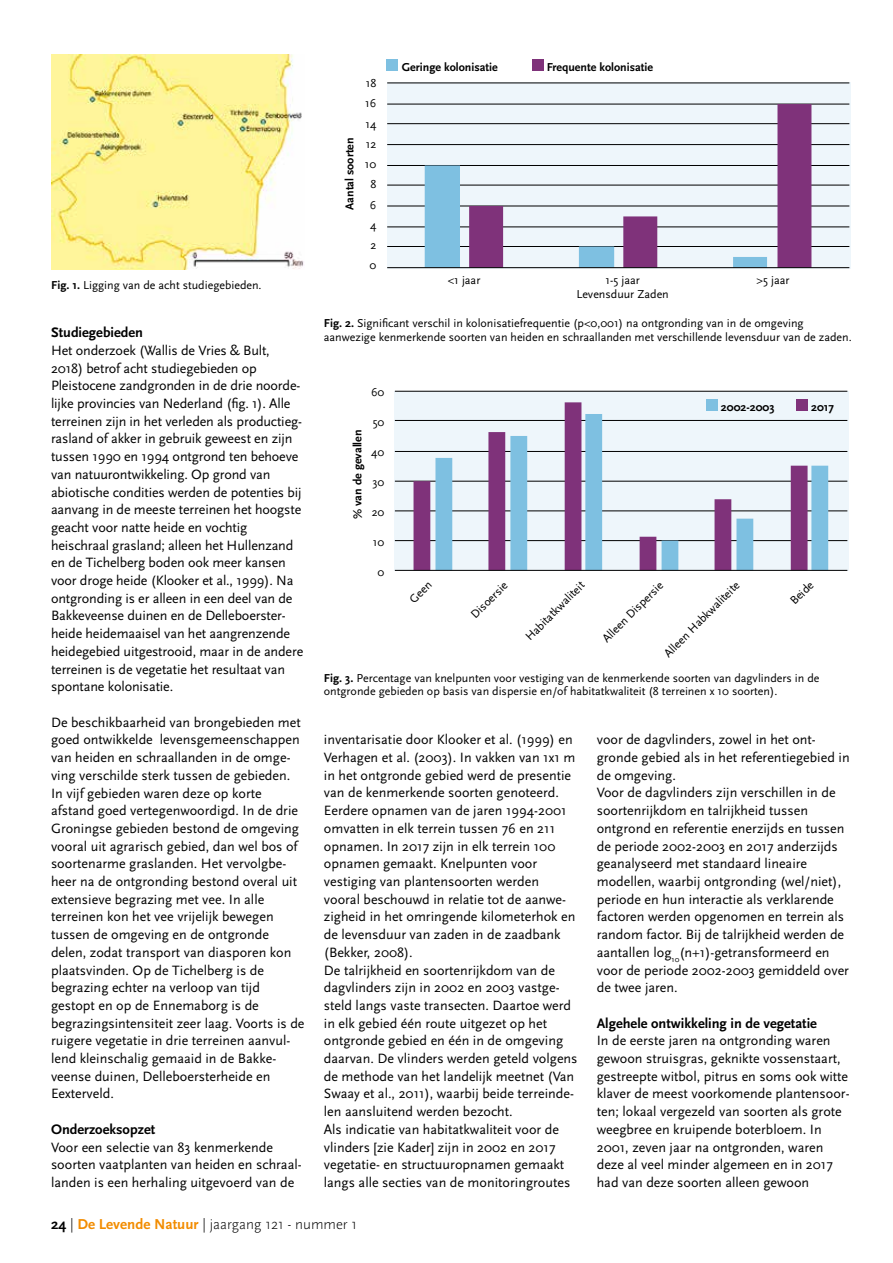
<style>
.page{position:relative;width:893px;height:1263px;background:#fff}
.page>*{position:absolute;margin:0;border:0;box-sizing:border-box;transform-origin:0 0}
.t1{font:300 15px "Scala Sans Pro";color:#000}
.t2{font:700 14.4px "Scala Sans Pro";color:#000}
.t3{font:14.1px/17.7px "Scala Sans Pro";color:#000}
.t4{font:12px/20.2px "Scala Sans Pro";color:#000;text-align:center}
.t5{font:700 12px "Scala Sans Pro";color:#000}
.s1{font-weight:700}
.s2{font-weight:700;color:#f28c00}
</style>
<div class="page">
<div style="left:387px;top:83px;width:464px;height:186px;background:#eef6fb"></div>
<hr style="left:387px;top:246px;width:462px;height:1px;background:#000">
<hr style="left:387px;top:227px;width:462px;height:1px;background:#000">
<hr style="left:387px;top:206px;width:462px;height:1px;background:#000">
<hr style="left:387px;top:185px;width:462px;height:1px;background:#000">
<hr style="left:387px;top:165px;width:462px;height:1px;background:#000">
<hr style="left:387px;top:144px;width:462px;height:1px;background:#000">
<hr style="left:387px;top:123px;width:462px;height:1px;background:#000">
<hr style="left:387px;top:104px;width:462px;height:1px;background:#000">
<hr style="left:387px;top:83px;width:462px;height:1px;background:#000">
<svg style="left:425px;top:165px;width:44px;height:102px"></svg>
<svg style="left:469px;top:104px;width:342px;height:163px"></svg>
<hr style="left:387px;top:267px;width:462px;height:1px;background:#000">
<div style="left:387px;top:60px;width:11px;height:11px;background:#7ec0e1"></div>
<div style="left:532px;top:60px;width:11px;height:11px;background:#7f327a"></div>
<div style="left:394px;top:391px;width:454px;height:180px;background:#eef6fb"></div>
<hr style="left:395px;top:540px;width:452px;height:1px;background:#000">
<hr style="left:395px;top:510px;width:452px;height:1px;background:#000">
<hr style="left:395px;top:481px;width:452px;height:1px;background:#000">
<hr style="left:395px;top:451px;width:452px;height:1px;background:#000">
<hr style="left:395px;top:420px;width:452px;height:1px;background:#000">
<hr style="left:395px;top:391px;width:452px;height:1px;background:#000">
<svg style="left:413px;top:402px;width:394px;height:168px"></svg>
<svg style="left:435px;top:414px;width:393px;height:156px"></svg>
<hr style="left:395px;top:570px;width:452px;height:1px;background:#000">
<div style="left:706px;top:399px;width:11px;height:11px;background:#7ec0e1"></div>
<div style="left:796px;top:399px;width:11px;height:11px;background:#7f327a"></div>
<img style="left:51px;top:54px;width:253px;height:215px">
<p class="t4" style="left:51px;top:275px;width:212px"><span class="s1">Fig. 1.</span> Ligging van de acht studiegebieden.</p>
<p class="t2" style="left:51px;top:324px;width:93px">Studiegebieden</p>
<p class="t3" style="left:51px;top:341px;width:254px">Het onderzoek (Wallis de Vries &amp; Bult, 2018) betrof acht studiegebieden op Pleistocene zandgronden in de drie noorde&shy;lijke provincies van Nederland (fig. 1). Alle terreinen zijn in het verleden als productieg&shy;rasland of akker in gebruik geweest en zijn tussen 1990 en 1994 ontgrond ten behoeve van natuurontwikkeling. Op grond van abiotische condities werden de potenties bij aanvang in de meeste terreinen het hoogste geacht voor natte heide en vochtig heischraal grasland; alleen het Hullenzand en de Tichelberg boden ook meer kansen voor droge heide (Klooker et al., 1999). Na ontgronding is er alleen in een deel van de Bakkeveense duinen en de Delleboerster&shy;heide heidemaaisel van het aangrenzende heidegebied uitgestrooid, maar in de andere terreinen is de vegetatie het resultaat van spontane kolonisatie.</p>
<p class="t3" style="left:51px;top:713px;width:255px">De beschikbaarheid van brongebieden met goed ontwikkelde levensgemeenschappen van heiden en schraallanden in de omge&shy;ving verschilde sterk tussen de gebieden.<br>In vijf gebieden waren deze op korte afstand goed vertegenwoordigd. In de drie Groningse gebieden bestond de omgeving vooral uit agrarisch gebied, dan wel bos of soortenarme graslanden. Het vervolgbe&shy;heer na de ontgronding bestond overal uit extensieve begrazing met vee. In alle terreinen kon het vee vrijelijk bewegen tussen de omgeving en de ontgronde delen, zodat transport van diasporen kon plaatsvinden. Op de Tichelberg is de begrazing echter na verloop van tijd gestopt en op de Ennemaborg is de begrazingsintensiteit zeer laag. Voorts is de ruigere vegetatie in drie terreinen aanvul&shy;lend kleinschalig gemaaid in de Bakke&shy;veense duinen, Delleboersterheide en Eexterveld.</p>
<p class="t2" style="left:51px;top:1121px;width:106px">Onderzoeksopzet</p>
<p class="t3" style="left:51px;top:1138px;width:252px">Voor een selectie van 83 kenmerkende soorten vaatplanten van heiden en schraal&shy;landen is een herhaling uitgevoerd van de</p>
<p class="t5" style="left:342px;top:210px;width:74px;rotate:-90deg">Aantal soorten</p>
<p class="t4" style="left:365px;top:73px;width:13px">18<br>16<br>14<br>12<br>10<br>8<br>6<br>4<br>2<br>0</p>
<p class="t5" style="left:402px;top:60px;width:98px">Geringe kolonisatie</p>
<p class="t5" style="left:547px;top:60px;width:108px">Frequente kolonisatie</p>
<p class="t4" style="left:448px;top:270px;width:34px">&lt;1 jaar</p>
<p class="t4" style="left:576px;top:273px;width:94px;line-height:13.5px">1-5 jaar<br>Levensduur Zaden</p>
<p class="t4" style="left:757px;top:270px;width:34px">&gt;5 jaar</p>
<p class="t4" style="left:324px;top:317px;width:529px;line-height:13.5px;text-align:left"><span class="s1">Fig. 2.</span> Significant verschil in kolonisatiefrequentie (p&lt;0,001) na ontgronding van in de omgeving aanwezige kenmerkende soorten van heiden en schraallanden met verschillende levensduur van de zaden.</p>
<p class="t4" style="left:371px;top:381px;width:15px">60</p>
<p class="t4" style="left:373px;top:411px;width:13px">50</p>
<p class="t4" style="left:371px;top:441px;width:15px">40</p>
<p class="t4" style="left:372px;top:471px;width:13px">30</p>
<p class="t4" style="left:372px;top:501px;width:14px">20</p>
<p class="t4" style="left:373px;top:531px;width:13px">10</p>
<p class="t4" style="left:378px;top:561px;width:8px">0</p>
<p class="t5" style="left:350px;top:519px;width:91px;rotate:-90deg">% van de gevallen</p>
<p class="t5" style="left:721px;top:400px;width:55px">2002-2003</p>
<p class="t5" style="left:811px;top:400px;width:25px">2017</p>
<p class="t4" style="left:404px;top:594px;width:28px;rotate:-45deg">Geen</p>
<p class="t4" style="left:465px;top:609px;width:48px;rotate:-45deg">Disoersie</p>
<p class="t4" style="left:520px;top:631px;width:80px;rotate:-45deg">Habitatkwaliteit</p>
<p class="t4" style="left:597px;top:633px;width:82px;rotate:-45deg">Alleen Dispersie</p>
<p class="t4" style="left:659px;top:648px;width:103px;rotate:-45deg">Alleen Habkwaliteite</p>
<p class="t4" style="left:785px;top:595px;width:29px;rotate:-45deg">Beide</p>
<p class="t4" style="left:324px;top:671px;width:497px;line-height:13.5px;text-align:left"><span class="s1">Fig. 3.</span> Percentage van knelpunten voor vestiging van de kenmerkende soorten van dagvlinders in de ontgronde gebieden op basis van dispersie en/of habitatkwaliteit (8 terreinen x 10 soorten).</p>
<p class="t3" style="left:324px;top:731px;width:255px">inventarisatie door Klooker et al. (1999) en Verhagen et al. (2003). In vakken van 1x1 m in het ontgronde gebied werd de presentie van de kenmerkende soorten genoteerd.<br>Eerdere opnamen van de jaren 1994-2001 omvatten in elk terrein tussen 76 en 211 opnamen. In 2017 zijn in elk terrein 100 opnamen gemaakt. Knelpunten voor vestiging van plantensoorten werden vooral beschouwd in relatie tot de aanwe&shy;zigheid in het omringende kilometerhok en de levensduur van zaden in de zaadbank (Bekker, 2008).<br>De talrijkheid en soortenrijkdom van de dagvlinders zijn in 2002 en 2003 vastge&shy;steld langs vaste transecten. Daartoe werd in elk gebied één route uitgezet op het ontgronde gebied en één in de omgeving daarvan. De vlinders werden geteld volgens de methode van het landelijk meetnet (Van Swaay et al., 2011), waarbij beide terreinde&shy;len aansluitend werden bezocht.<br>Als indicatie van habitatkwaliteit voor de vlinders [zie Kader] zijn in 2002 en 2017 vegetatie- en structuuropnamen gemaakt langs alle secties van de monitoringroutes</p>
<p class="t3" style="left:597px;top:731px;width:254px">voor de dagvlinders, zowel in het ont&shy;gronde gebied als in het referentiegebied in de omgeving.<br>Voor de dagvlinders zijn verschillen in de soortenrijkdom en talrijkheid tussen ontgrond en referentie enerzijds en tussen de periode 2002-2003 en 2017 anderzijds geanalyseerd met standaard lineaire modellen, waarbij ontgronding (wel/niet), periode en hun interactie als verklarende factoren werden opgenomen en terrein als random factor. Bij de talrijkheid werden de aantallen log<sub>10</sub>(n+1)-getransformeerd en voor de periode 2002-2003 gemiddeld over de twee jaren.</p>
<p class="t2" style="left:597px;top:1014px;width:222px">Algehele ontwikkeling in de vegetatie</p>
<p class="t3" style="left:597px;top:1032px;width:254px">In de eerste jaren na ontgronding waren gewoon struisgras, geknikte vossenstaart, gestreepte witbol, pitrus en soms ook witte klaver de meest voorkomende plantensoor&shy;ten; lokaal vergezeld van soorten als grote weegbree en kruipende boterbloem. In 2001, zeven jaar na ontgronden, waren deze al veel minder algemeen en in 2017 had van deze soorten alleen gewoon</p>
<p class="t1" style="left:51px;top:1215px;width:308px"><span class="s1">24</span> | <span class="s2">De Levende Natuur</span> | jaargang 121 - nummer 1</p>
</div>
